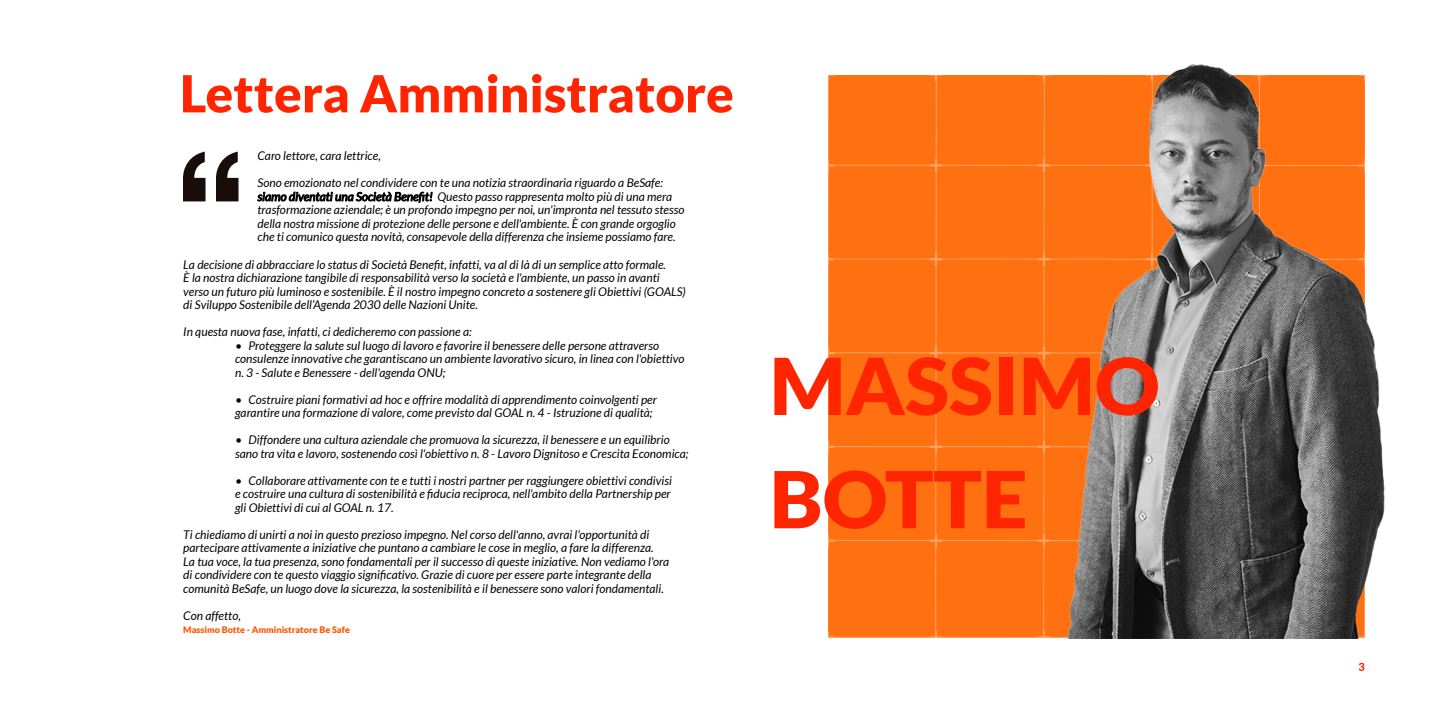
<style>
.page{position:relative;width:1440px;height:713px;background:#fff}
.page>*{position:absolute;margin:0;border:0;box-sizing:border-box;transform-origin:0 0}
.t1{font:900 78.53px/113.2px "Lato";color:#ff2500}
.t2{font:900 51.07px "Lato";color:#ff2500}
.t3{font:italic 12px/13.5px "Lato";color:#000}
.t4{font:800 11.25px "Lato";color:#ff2500}
.t5{font:900 9px "Lato";color:#ff5600}
</style>
<div class="page">
<svg style="left:257px;top:191px;width:175px;height:12px"></svg>
<div style="left:828px;top:77px;width:184px;height:559px;background:#ff7110"></div>
<svg style="left:216px;top:152px;width:23px;height:49px"></svg>
<svg style="left:184px;top:152px;width:22px;height:49px"></svg>
<img style="left:1012px;top:64px;width:373px;height:572px">
<h2 class="t2" style="left:180px;top:64px;width:555px">Lettera Amministratore</h2>
<p class="t3" style="left:258px;top:150px;width:125px">Caro lettore, cara lettrice,</p>
<p class="t3" style="left:258px;top:177px;width:428px">Sono emozionato nel condividere con te una notizia straordinaria riguardo a BeSafe: siamo diventati una Società Benefit! Questo passo rappresenta molto più di una mera trasformazione aziendale; è un profondo impegno per noi, un'impronta nel tessuto stesso della nostra missione di protezione delle persone e dell'ambiente. È con grande orgoglio che ti comunico questa novità, consapevole della differenza che insieme possiamo fare.</p>
<p class="t3" style="left:183px;top:258px;width:504px">La decisione di abbracciare lo status di Società Benefit, infatti, va al di là di un semplice atto formale.<br>È la nostra dichiarazione tangibile di responsabilità verso la società e l'ambiente, un passo in avanti verso un futuro più luminoso e sostenibile. È il nostro impegno concreto a sostenere gli Obiettivi (GOALS) di Sviluppo Sostenibile dell’Agenda 2030 delle Nazioni Unite.</p>
<p class="t3" style="left:183px;top:325px;width:290px">In questa nuova fase, infatti, ci dedicheremo con passione a:</p>
<p class="t3" style="left:235px;top:339px;width:451px">• Proteggere la salute sul luogo di lavoro e favorire il benessere delle persone attraverso consulenze innovative che garantiscano un ambiente lavorativo sicuro, in linea con l'obiettivo n. 3 - Salute e Benessere - dell'agenda ONU;</p>
<p class="t3" style="left:235px;top:393px;width:423px">• Costruire piani formativi ad hoc e offrire modalità di apprendimento coinvolgenti per garantire una formazione di valore, come previsto dal GOAL n. 4 - Istruzione di qualità;</p>
<p class="t3" style="left:235px;top:433px;width:455px">• Diffondere una cultura aziendale che promuova la sicurezza, il benessere e un equilibrio sano tra vita e lavoro, sostenendo così l'obiettivo n. 8 - Lavoro Dignitoso e Crescita Economica;</p>
<p class="t3" style="left:235px;top:474px;width:438px;text-align:justify">• Collaborare attivamente con te e tutti i nostri partner per raggiungere obiettivi condivisi e costruire una cultura di sostenibilità e fiducia reciproca, nell'ambito della Partnership per gli Obiettivi di cui al GOAL n. 17.</p>
<p class="t3" style="left:183px;top:528px;width:487px">Ti chiediamo di unirti a noi in questo prezioso impegno. Nel corso dell'anno, avrai l'opportunità di partecipare attivamente a iniziative che puntano a cambiare le cose in meglio, a fare la differenza.<br>La tua voce, la tua presenza, sono fondamentali per il successo di queste iniziative. Non vediamo l'ora di condividere con te questo viaggio significativo. Grazie di cuore per essere parte integrante della comunità BeSafe, un luogo dove la sicurezza, la sostenibilità e il benessere sono valori fondamentali.</p>
<p class="t3" style="left:183px;top:609px;width:59px">Con affetto,</p>
<p class="t5" style="left:183px;top:624px;width:168px">Massimo Botte - Amministratore Be Safe</p>
<h1 class="t1" style="left:770px;top:328px;width:391px">MASSIMO<br>BOTTE</h1>
<p class="t4" style="left:1358px;top:658px;width:8px">3</p>
</div>
